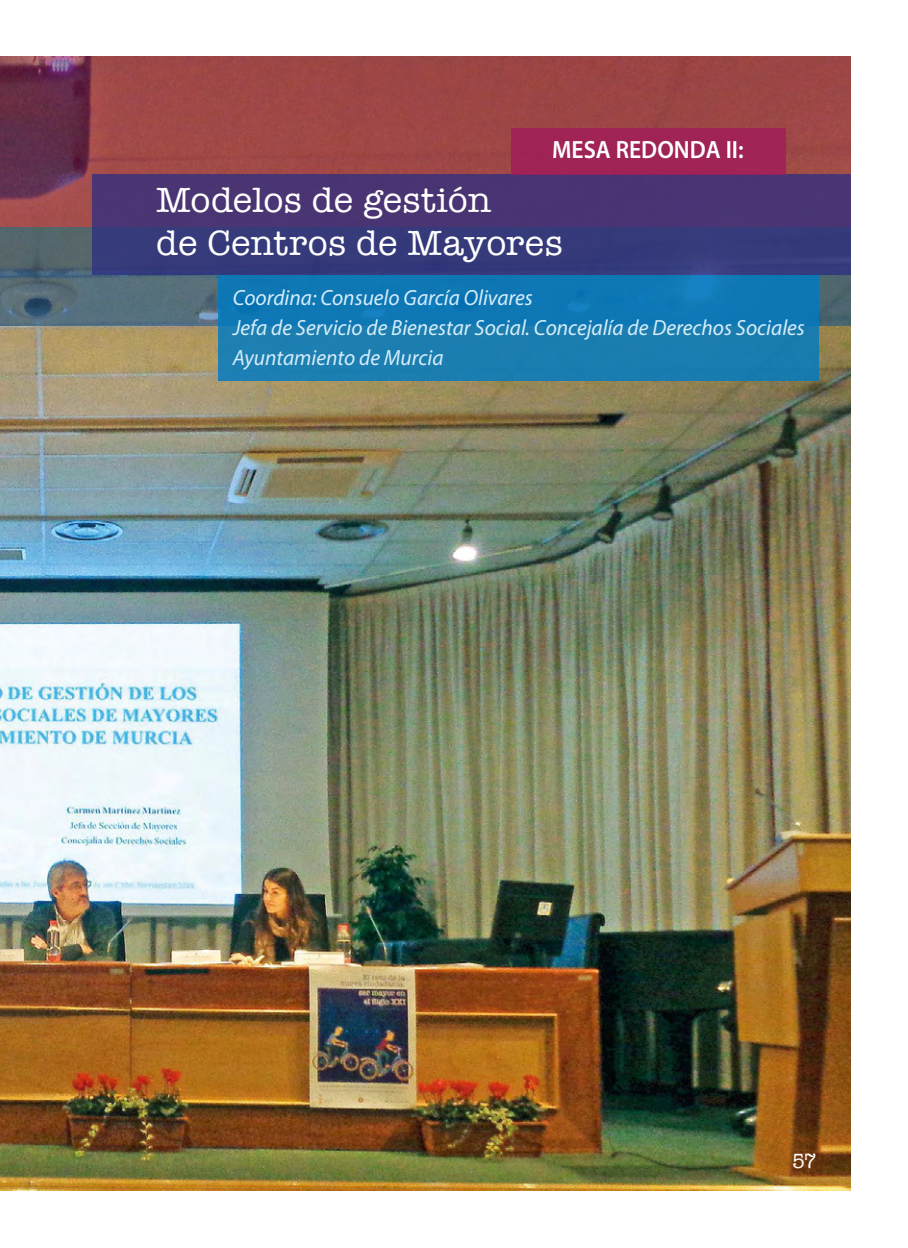
<style>
.page{position:relative;width:908px;height:1248px;background:#fff}
.page>*{position:absolute;margin:0;border:0;box-sizing:border-box;transform-origin:0 0}
.t1{font:36px/43.2px "American Typewriter";letter-spacing:.005em;color:#fff}
.t2{font:600 25px "Myriad Pro";color:#fff;scale:.94 1}
.t3{font:italic 22px/30px "Myriad Pro";color:#d4edfc}
.t4{font:21.2px "American Typewriter";color:#fff;scale:.94 1}
</style>
<div class="page">
<img style="left:0;top:325px;width:850px;height:865px">
<svg style="left:0;top:57px;width:850px;height:170px;background:#964447"></svg>
<svg style="left:0;top:227px;width:850px;height:98px;background:#526a76"></svg>
<div style="left:92px;top:174px;width:758px;height:101px;background:linear-gradient(to bottom,#503371,#303b7d)"></div>
<div style="left:218px;top:275px;width:600px;height:105px;background:#177bb2"></div>
<div style="left:510px;top:128px;width:275px;height:46px;background:#a02356"></div>
<p class="t2" style="left:552px;top:134px;width:205px">MESA REDONDA II:</p>
<h1 class="t1" style="left:156px;top:177px;width:408px">Modelos de gestión<br>de Centros de Mayores</h1>
<p class="t3" style="left:232px;top:282px;width:573px">Coordina: Consuelo García Olivares<br>Jefa de Servicio de Bienestar Social. Concejalía de Derechos Sociales<br>Ayuntamiento de Murcia</p>
<p class="t4" style="left:791px;top:1144px;width:27px">57</p>
</div>
